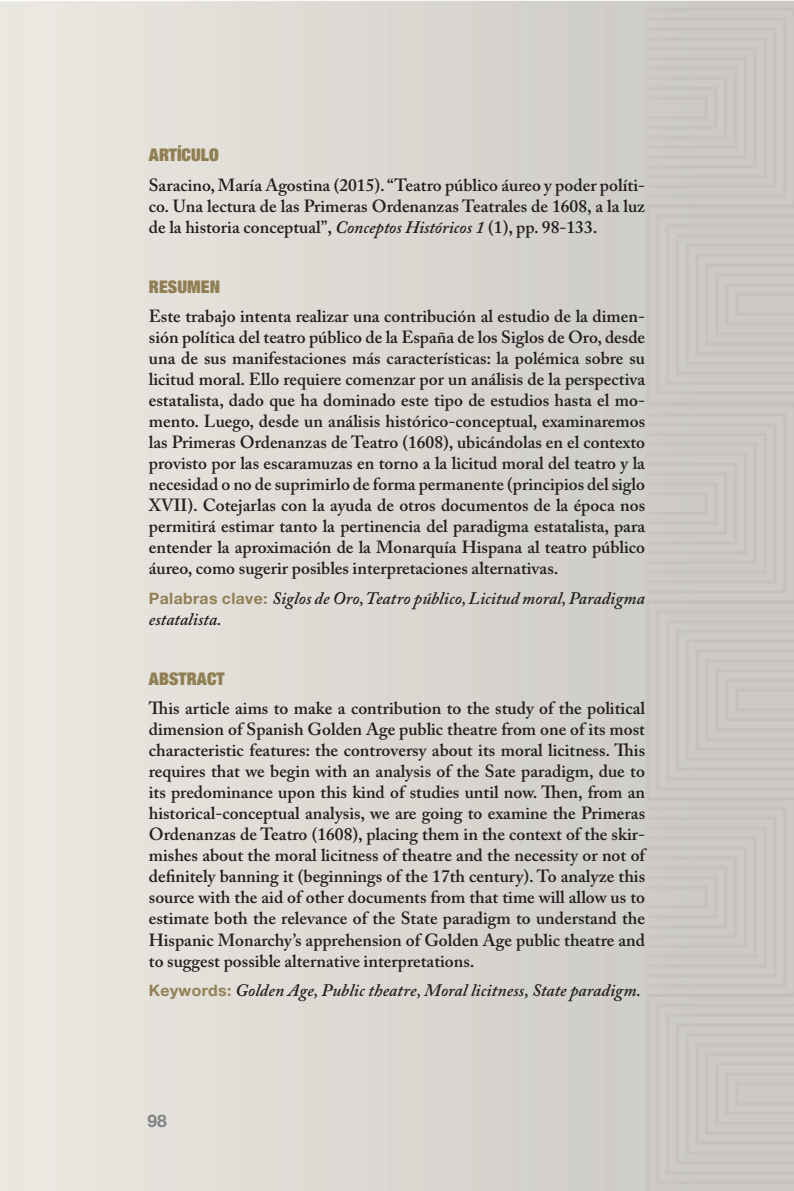
<style>
.page{position:relative;width:794px;height:1191px;background:#fff}
.page>*{position:absolute;margin:0;border:0;box-sizing:border-box;transform-origin:0 0}
.t1{font:600 17.5px/21px "Adobe Caslon Pro";color:#231f20;text-align:justify}
.t2{font:italic 600 17.5px/21px "Adobe Caslon Pro";letter-spacing:.005em;color:#231f20}
.t3{font:900 expanded 17.5px "Helvetica Neue";letter-spacing:.005em;color:#917f54}
.t4{font:700 17.5px "Helvetica Neue";color:#808285}
.s1{font-style:italic}
.s2{font-family:"Helvetica Neue";font-weight:700;font-style:normal;font-size:15.75px;color:#917f54}
</style>
<div class="page">
<p class="t3" style="left:149px;top:144px;width:71px">ARTÍCULO</p>
<p class="t1" style="left:149px;top:174px;width:498px">Saracino, María Agostina (2015). “Teatro público áureo y poder políti&shy;co. Una lectura de las Primeras Ordenanzas Teatrales de 1608, a la luz de la historia conceptual”, <span class="s1">Conceptos Históricos 1</span> (1), pp. 98-133.</p>
<p class="t3" style="left:149px;top:275px;width:73px">RESUMEN</p>
<p class="t1" style="left:149px;top:306px;width:498px">Este trabajo intenta realizar una contribución al estudio de la dimen&shy;sión política del teatro público de la España de los Siglos de Oro, desde una de sus manifestaciones más características: la polémica sobre su licitud moral. Ello requiere comenzar por un análisis de la perspectiva estatalista, dado que ha dominado este tipo de estudios hasta el mo&shy;mento. Luego, desde un análisis histórico-conceptual, examinaremos las Primeras Ordenanzas de Teatro (1608), ubicándolas en el contexto provisto por las escaramuzas en torno a la licitud moral del teatro y la necesidad o no de suprimirlo de forma permanente (principios del siglo XVII). Cotejarlas con la ayuda de otros documentos de la época nos permitirá estimar tanto la pertinencia del paradigma estatalista, para entender la aproximación de la Monarquía Hispana al teatro público áureo, como sugerir posibles interpretaciones alternativas.</p>
<p class="t2" style="left:149px;top:587px;width:498px"><span class="s2">Palabras clave:</span> Siglos de Oro, Teatro público, Licitud moral, Paradigma estatalista.</p>
<p class="t3" style="left:149px;top:667px;width:31px">ABSTRACT</p>
<p class="t1" style="left:149px;top:698px;width:498px">This article aims to make a contribution to the study of the political dimension of Spanish Golden Age public theatre from one of its most characteristic features: the controversy about its moral licitness. This requires that we begin with an analysis of the Sate paradigm, due to its predominance upon this kind of studies until now. Then, from an historical-conceptual analysis, we are going to examine the Primeras Ordenanzas de Teatro (1608), placing them in the context of the skir&shy;mishes about the moral licitness of theatre and the necessity or not of definitely banning it (beginnings of the 17th century). To analyze this source with the aid of other documents from that time will allow us to estimate both the relevance of the State paradigm to understand the Hispanic Monarchy’s apprehension of Golden Age public theatre and to suggest possible alternative interpretations.</p>
<p class="t2" style="left:149px;top:979px;width:493px"><span class="s2">Keywords:</span> Golden Age, Public theatre, Moral licitness, State paradigm.</p>
<p class="t4" style="left:147px;top:1110px;width:21px">98</p>
</div>
